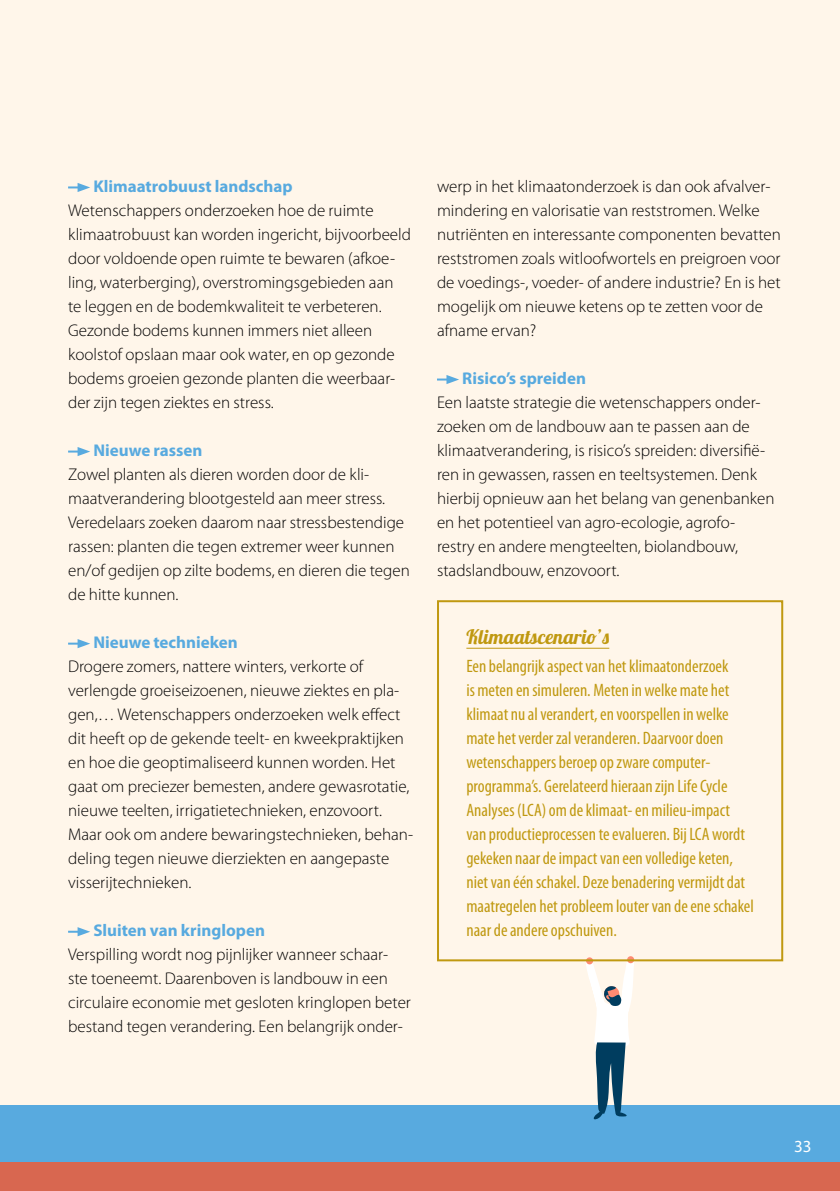
<style>
.page{position:relative;width:840px;height:1191px;background:#fff}
.page>*{position:absolute;margin:0;border:0;box-sizing:border-box;transform-origin:0 0}
.t1{font:20px "Lobster 1.4";color:#c09911}
.t2{font:condensed 18px/24px "Myriad Pro";color:#c09911}
.t3{font:300 17px/24px "Myriad Pro";color:#000}
.t4{font:700 17px "Myriad Pro";color:#58aadf}
.t5{font:17px "Myriad Pro";color:#fff}
</style>
<div class="page">
<div style="left:0;top:0;width:839px;height:1191px;background:#fff6ea"></div>
<div style="left:0;top:1105px;width:839px;height:57px;background:#58aadf"></div>
<svg style="left:585px;top:957px;width:48px;height:162px"></svg>
<div style="left:0;top:1162px;width:839px;height:29px;background:#d86750"></div>
<svg style="left:68px;top:183px;width:22px;height:9px"></svg>
<svg style="left:68px;top:447px;width:22px;height:9px"></svg>
<svg style="left:68px;top:639px;width:22px;height:9px"></svg>
<svg style="left:68px;top:927px;width:22px;height:9px"></svg>
<svg style="left:437px;top:375px;width:22px;height:9px"></svg>
<div style="left:437px;top:600px;width:345px;height:361px;border:2px solid #c09911"></div>
<hr style="left:466px;top:648px;width:143px;height:1px;background:#c09911">
<p class="t4" style="left:93px;top:175px;width:201px">Klimaatrobuust landschap</p>
<p class="t3" style="left:68px;top:198px;width:344px">Wetenschappers onderzoeken hoe de ruimte klimaatrobuust kan worden ingericht, bijvoorbeeld door voldoende open ruimte te bewaren (afkoe&shy;ling, waterberging), overstromingsgebieden aan te leggen en de bodemkwaliteit te verbeteren.<br>Gezonde bodems kunnen immers niet alleen koolstof opslaan maar ook water, en op gezonde bodems groeien gezonde planten die weerbaar&shy;der zijn tegen ziektes en stress.</p>
<p class="t4" style="left:93px;top:439px;width:110px">Nieuwe rassen</p>
<p class="t3" style="left:68px;top:462px;width:343px">Zowel planten als dieren worden door de kli&shy;maatverandering blootgesteld aan meer stress.<br>Veredelaars zoeken daarom naar stressbestendige rassen: planten die tegen extremer weer kunnen en/of gedijen op zilte bodems, en dieren die tegen de hitte kunnen.</p>
<p class="t4" style="left:93px;top:631px;width:146px">Nieuwe technieken</p>
<p class="t3" style="left:68px;top:654px;width:346px">Drogere zomers, nattere winters, verkorte of verlengde groeiseizoenen, nieuwe ziektes en pla&shy;gen,… Wetenschappers onderzoeken welk effect dit heeft op de gekende teelt- en kweekpraktijken en hoe die geoptimaliseerd kunnen worden. Het gaat om preciezer bemesten, andere gewasrotatie, nieuwe teelten, irrigatietechnieken, enzovoort.<br>Maar ook om andere bewaringstechnieken, behan&shy;deling tegen nieuwe dierziekten en aangepaste visserijtechnieken.</p>
<p class="t4" style="left:93px;top:919px;width:173px">Sluiten van kringlopen</p>
<p class="t3" style="left:68px;top:942px;width:344px">Verspilling wordt nog pijnlijker wanneer schaar&shy;ste toeneemt. Daarenboven is landbouw in een circulaire economie met gesloten kringlopen beter bestand tegen verandering. Een belangrijk onder-</p>
<p class="t3" style="left:437px;top:174px;width:345px">werp in het klimaatonderzoek is dan ook afvalver&shy;mindering en valorisatie van reststromen. Welke nutriënten en interessante componenten bevatten reststromen zoals witloofwortels en preigroen voor de voedings-, voeder- of andere industrie? En is het mogelijk om nieuwe ketens op te zetten voor de afname ervan?</p>
<p class="t4" style="left:462px;top:367px;width:125px">Risico’s spreiden</p>
<p class="t3" style="left:437px;top:390px;width:339px">Een laatste strategie die wetenschappers onder&shy;zoeken om de landbouw aan te passen aan de klimaatverandering, is risico’s spreiden: diversifië&shy;ren in gewassen, rassen en teeltsystemen. Denk hierbij opnieuw aan het belang van genenbanken en het potentieel van agro-ecologie, agrofo&shy;restry en andere mengteelten, biolandbouw, stadslandbouw, enzovoort.</p>
<p class="t1" style="left:466px;top:624px;width:144px">Klimaatscenario’s</p>
<p class="t2" style="left:466px;top:654px;width:289px">Een belangrijk aspect van het klimaatonderzoek<br>is meten en simuleren. Meten in welke mate het klimaat nu al verandert, en voorspellen in welke mate het verder zal veranderen. Daarvoor doen wetenschappers beroep op zware computer&shy;programma’s. Gerelateerd hieraan zijn Life Cycle Analyses (LCA) om de klimaat- en milieu-impact van productieprocessen te evalueren. Bij LCA wordt gekeken naar de impact van een volledige keten, niet van één schakel. Deze benadering vermijdt dat maatregelen het probleem louter van de ene schakel naar de andere opschuiven.</p>
<p class="t5" style="left:793px;top:1136px;width:19px">33</p>
</div>
